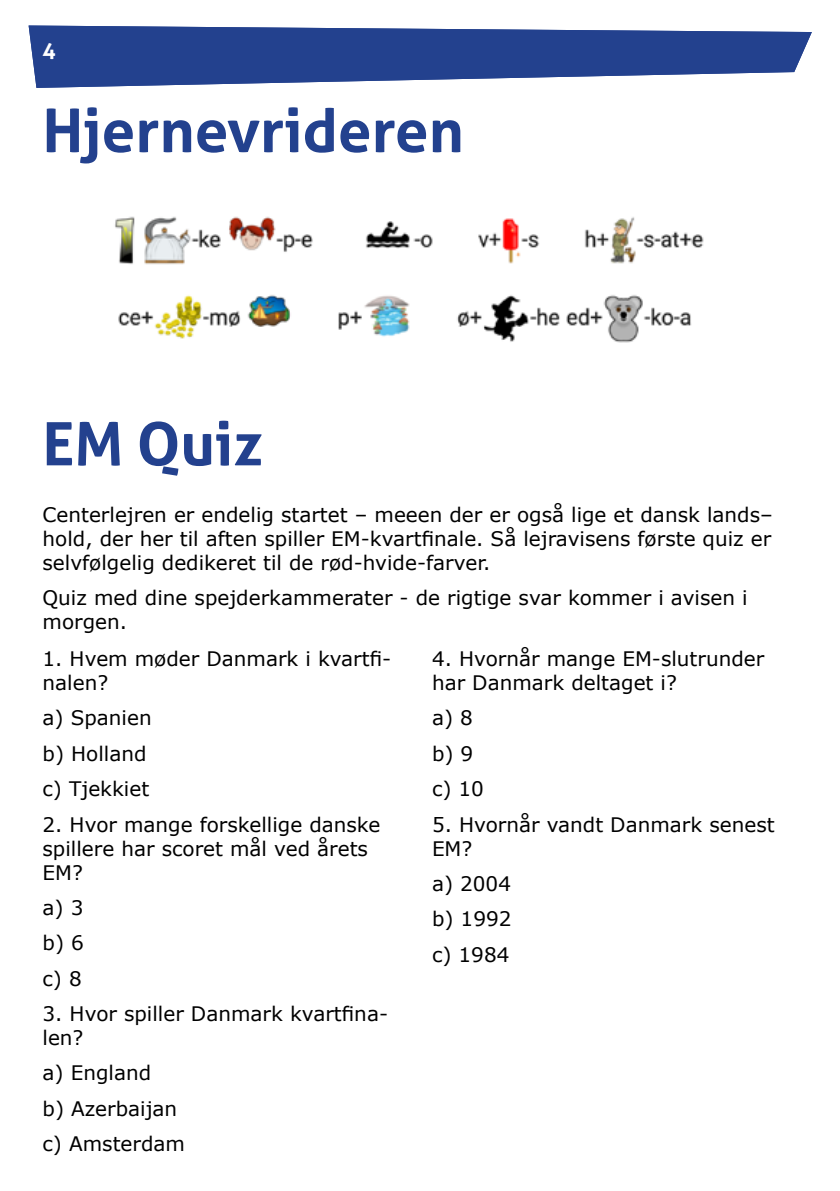
<style>
.page{position:relative;width:840px;height:1191px;background:#fff}
.page>*{position:absolute;margin:0;border:0;box-sizing:border-box;transform-origin:0 0}
.t1{font:700 60px "Aller";color:#23418e}
.t2{font:700 22px "Aller";color:#fff}
.t3{font:20px/35.4px "Verdana";color:#000}
</style>
<div class="page">
<svg style="left:29px;top:26px;width:782px;height:62px;fill:#23418e"></svg>
<img style="left:115px;top:216px;width:589px;height:127px">
<p class="t2" style="left:43px;top:37px;width:15px">4</p>
<h1 class="t1" style="left:43px;top:94px;width:422px">Hjernevrideren</h1>
<h1 class="t1" style="left:43px;top:407px;width:221px">EM Quiz</h1>
<p class="t3" style="left:43px;top:502px;width:731px;line-height:24px;text-align:justify">Centerlejren er endelig startet – meeen der er også lige et dansk lands– hold, der her til aften spiller EM-kvartfinale. Så lejravisens første quiz er selvfølgelig dedikeret til de rød-hvide-farver.</p>
<p class="t3" style="left:43px;top:586px;width:706px;line-height:24px">Quiz med dine spejderkammerater - de rigtige svar kommer i avisen i morgen.</p>
<p class="t3" style="left:43px;top:646px;width:350px;line-height:24px">1. Hvem møder Danmark i kvartfi&shy;nalen?</p>
<p class="t3" style="left:43px;top:700px;width:111px">a) Spanien b) Holland c) Tjekkiet</p>
<p class="t3" style="left:43px;top:812px;width:339px;line-height:24px">2. Hvor mange forskellige danske spillere har scoret mål ved årets<br>EM?</p>
<p class="t3" style="left:43px;top:889px;width:43px;text-align:justify">a) 3 b) 6 c) 8</p>
<p class="t3" style="left:43px;top:1001px;width:347px;line-height:24px">3. Hvor spiller Danmark kvartfina&shy;len?</p>
<p class="t3" style="left:43px;top:1055px;width:144px">a) England<br>b) Azerbaijan c) Amsterdam</p>
<p class="t3" style="left:432px;top:646px;width:334px;line-height:24px">4. Hvornår mange EM-slutrunder har Danmark deltaget i?</p>
<p class="t3" style="left:432px;top:700px;width:53px">a) 8 b) 9 c) 10</p>
<p class="t3" style="left:432px;top:812px;width:344px;line-height:24px">5. Hvornår vandt Danmark senest<br>EM?</p>
<p class="t3" style="left:432px;top:865px;width:81px;text-align:justify">a) 2004 b) 1992 c) 1984</p>
</div>
